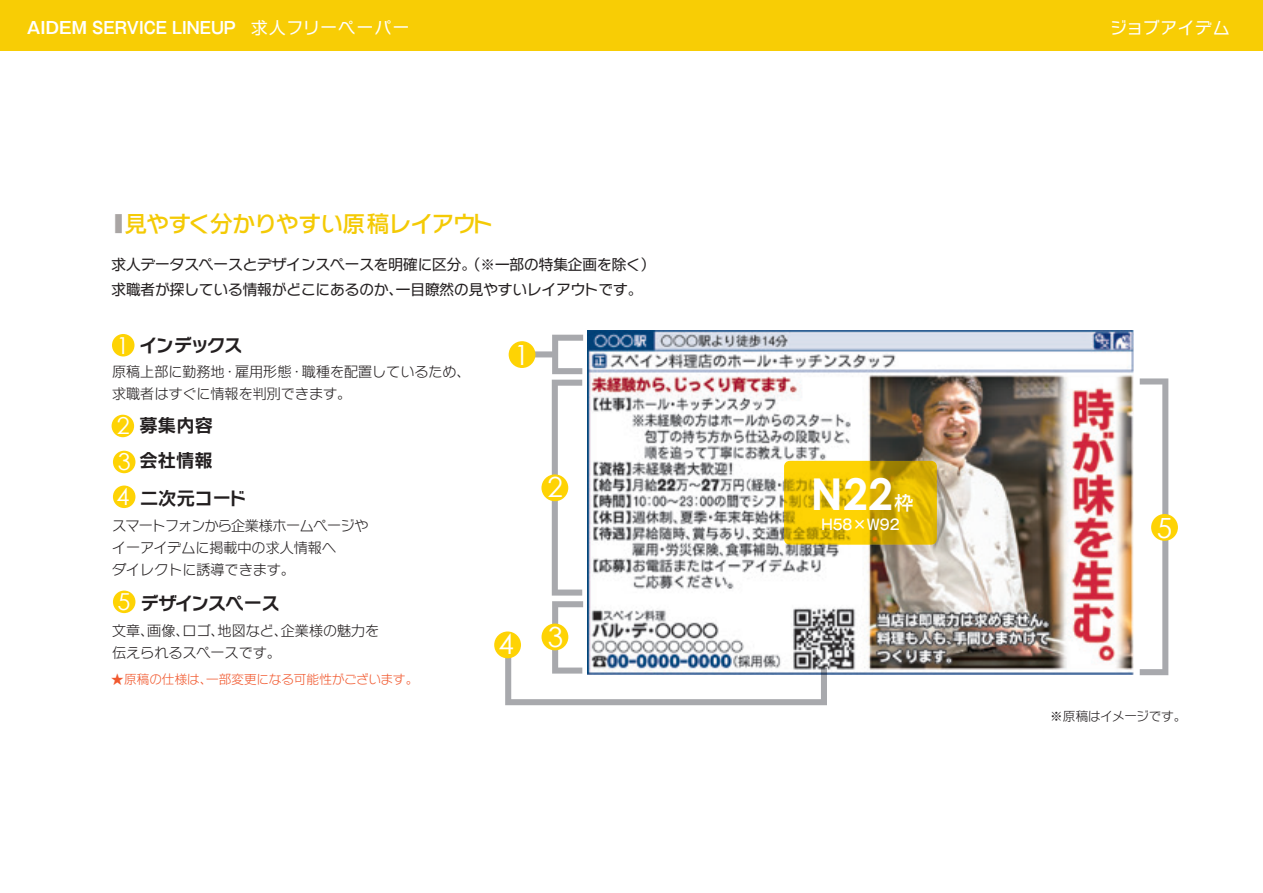
<style>
.page{position:relative;width:1263px;height:893px;background:#fff}
.page>*{position:absolute;margin:0;border:0;box-sizing:border-box;transform-origin:0 0}
.t1{font:700 43.95px "Century Gothic";color:#fff}
.t2{font:27.75px "Century Gothic";color:#fff}
.t3{font:23.4px/35.4px "Century Gothic";color:#fff;text-align:justify}
.t4{font:500 22.05px "Typelabo N Std";color:#f4ca05}
.t5{font:500 18.75px "UD Shin Go Pro";color:#fff}
.t6{font:700 17.55px/35.2px "Shin Go Pr 5 De";letter-spacing:.04em;color:#231f20}
.t7{font:700 17.55px "Typelabo N Std De";color:#231f20}
.t8{font:700 17.55px "Typelabo N Std De";letter-spacing:-.04em;color:#231f20}
.t9{font:700 16.5px "Gothic MB101 Pr 5 De";color:#fff}
.t10{font:16.5px "Typelabo N Std";letter-spacing:.05em;color:#fff}
.t11{font:14.55px/24.6px "Typelabo N Std";color:#231f20}
.t12{font:500 14.4px "Gothic MB101 Pr 5";color:#fff;scale:.9 1}
.t13{font:300 14.1px/21.9px "Typelabo N Std";letter-spacing:-.025em;color:#231f20}
.t14{font:300 14.1px "Shin Go Pr 5";color:#231f20}
.t15{font:300 14.1px "Typelabo N Std";color:#231f20}
.t16{font:300 12.6px "Shin Go Pr 5";letter-spacing:.01em;color:#f1592f}
.t17{font:300 12.6px "Typelabo N Std";letter-spacing:-.025em;color:#231f20}
.s1{font-family:"Shin Go Pr 5";font-weight:400}
.s2{font-family:"Typelabo N Std";font-weight:400}
.s3{font-family:"Gothic MB101 Pr 5";color:#a9a5a4}
.s4{font-family:"Shin Go Pr 5"}
.s5{font-family:"Gothic MB101 Pr 5"}
.s6{font-family:"Typelabo N Std"}
.s7{font-family:"Typelabo N Std De"}
</style>
<div class="page">
<div style="left:112px;top:334px;width:22px;height:22px;background:#fed304;border-radius:50%"></div>
<div style="left:112px;top:415px;width:22px;height:22px;background:#fed304;border-radius:50%"></div>
<div style="left:113px;top:451px;width:22px;height:22px;background:#fed304;border-radius:50%"></div>
<div style="left:113px;top:486px;width:22px;height:22px;background:#fed304;border-radius:50%"></div>
<div style="left:113px;top:591px;width:22px;height:22px;background:#fed304;border-radius:50%"></div>
<img style="left:587px;top:330px;width:546px;height:345px">
<svg style="left:1140px;top:378px;width:28px;height:297px"></svg>
<svg style="left:784px;top:461px;width:153px;height:84px;background:#deb603"></svg>
<svg style="left:505px;top:380px;width:322px;height:325px"></svg>
<div style="left:541px;top:623px;width:27px;height:27px;background:#fed304;border-radius:50%"></div>
<div style="left:494px;top:631px;width:27px;height:27px;background:#fed304;border-radius:50%"></div>
<div style="left:541px;top:474px;width:27px;height:27px;background:#fed304;border-radius:50%"></div>
<div style="left:1151px;top:514px;width:27px;height:27px;background:#fed304;border-radius:50%"></div>
<svg style="left:532px;top:335px;width:51px;height:39px"></svg>
<div style="left:509px;top:341px;width:26px;height:27px;background:#fed304;border-radius:50%"></div>
<div style="left:0;top:0;width:1263px;height:51px;background:#f8cd05"></div>
<p class="t9" style="left:26px;top:14px;width:385px">ＡＩＤＥＭ SERVICE LINEUP <span class="s1">求人</span><span class="s2">フリーペーパー</span></p>
<p class="t10" style="left:1110px;top:15px;width:121px">ジョブアイデム</p>
<h3 class="t4" style="left:115px;top:206px;width:380px"><span class="s3">■</span> <span class="s4">見</span>やすく<span class="s4">分</span>かりやすい<span class="s4">原稿</span>レイアウト</h3>
<p class="t11" style="left:111px;top:251px;width:545px"><span class="s4">求人</span>データスペースとデザインスペースを<span class="s4">明確</span>に<span class="s4">区分。（</span><span class="s5">※</span><span class="s4">一部</span>の<span class="s4">特集企画</span>を<span class="s4">除</span>く<span class="s4">）求職者</span>が<span class="s4">探</span>している<span class="s4">情報</span>がどこにあるのか<span class="s4">、一目瞭然</span>の<span class="s4">見</span>やすいレイアウトです<span class="s4">。</span></p>
<p class="t8" style="left:140px;top:332px;width:103px">インデックス</p>
<p class="t14" style="left:112px;top:360px;width:360px">原稿上部<span class="s6">に</span>勤務地・雇用形態・職種<span class="s6">を</span>配置<span class="s6">しているため</span>、</p>
<p class="t15" style="left:112px;top:383px;width:240px"><span class="s4">求職者</span>はすぐに<span class="s4">情報</span>を<span class="s4">判別</span>できます<span class="s4">。</span></p>
<p class="t6" style="left:140px;top:406px;width:74px">募集内容会社情報</p>
<p class="t6" style="left:140px;top:479px;width:108px">二次元<span class="s7">コード</span></p>
<p class="t13" style="left:112px;top:513px;width:258px">スマートフォンから<span class="s4">企業様</span>ホームページやイーアイデムに<span class="s4">掲載中</span>の<span class="s4">求人情報</span>へ<br>ダイレクトに<span class="s4">誘導</span>できます<span class="s4">。</span></p>
<p class="t7" style="left:141px;top:590px;width:140px">デザインスペース</p>
<p class="t14" style="left:112px;top:619px;width:269px">文章、画像、<span class="s6">ロゴ</span>、地図<span class="s6">など</span>、企業様<span class="s6">の</span>魅力<span class="s6">を</span></p>
<p class="t15" style="left:112px;top:642px;width:170px"><span class="s4">伝</span>えられるスペースです<span class="s4">。</span></p>
<h3 class="t3" style="left:117px;top:327px;width:14px">1</h3>
<h3 class="t3" style="left:117px;top:407px;width:16px">2<br>3<br>4</h3>
<h3 class="t3" style="left:117px;top:584px;width:14px">5</h3>
<p class="t16" style="left:111px;top:669px;width:308px"><span class="s5">★</span>原稿<span class="s6">の</span>仕様<span class="s6">は</span>、一部変更<span class="s6">になる</span>可能性<span class="s6">がございます</span>。</p>
<h2 class="t2" style="left:514px;top:335px;width:17px">1</h2>
<h2 class="t2" style="left:547px;top:468px;width:17px">2</h2>
<h2 class="t2" style="left:499px;top:625px;width:17px">4</h2>
<h2 class="t2" style="left:548px;top:617px;width:17px">3</h2>
<h1 class="t1" style="left:810px;top:461px;width:84px">N22</h1>
<p class="t5" style="left:894px;top:488px;width:20px">枠</p>
<p class="t12" style="left:821px;top:512px;width:88px">H58×W92</p>
<h2 class="t2" style="left:1157px;top:508px;width:17px">5</h2>
<p class="t17" style="left:1050px;top:706px;width:138px"><span class="s5">※</span><span class="s4">原稿</span>はイメージです<span class="s4">。</span></p>
</div>
